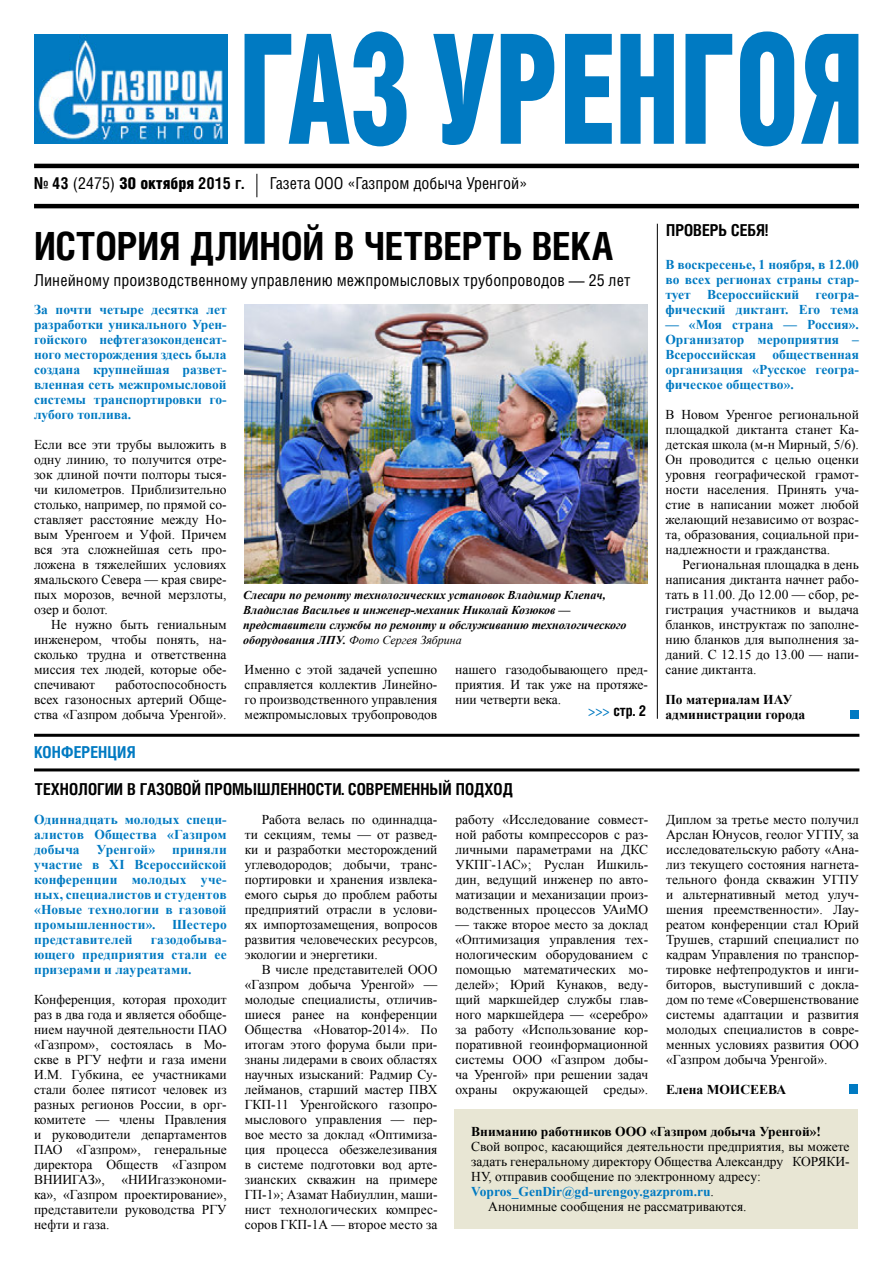
<style>
.page{position:relative;width:893px;height:1263px;background:#fff}
.page>*{position:absolute;margin:0;border:0;box-sizing:border-box;transform-origin:0 0}
.t1{font:900 153px "Helios Cond";color:#007ac2;scale:.76 1}
.t2{font:700 39px "Helios Cond";letter-spacing:-.005em;color:#000}
.t3{font:16.5px "Helios Cond";letter-spacing:.005em;color:#000}
.t4{font:700 16.5px "Helios Cond";color:#000}
.t5{font:700 16.5px "Helios Cond";color:#000}
.t6{font:700 16.5px "Helios Cond";letter-spacing:.005em;color:#007ac2}
.t7{font:700 15px "Helios Cond";color:#000}
.t8{font:13.5px/15px "Times New Roman";color:#000;text-align:justify}
.t9{font:700 13.5px/15px "Times New Roman";color:#007ac2;text-align:justify}
.t10{font:700 13.5px/15px "Times New Roman";color:#000}
.t11{font:italic 700 12px/15px "Times New Roman";color:#000}
.s1{font-weight:400}
.s2{font-weight:900}
.s3{font-weight:400;color:#007ac2}
.s4{font-weight:400;color:#000}
</style>
<div class="page">
<div style="left:850px;top:710px;width:9px;height:9px;background:#007ac2"></div>
<div style="left:849px;top:1084px;width:9px;height:10px;background:#007ac2"></div>
<div style="left:454px;top:1110px;width:404px;height:119px;background:#e8e6d4"></div>
<hr style="left:34px;top:734px;width:825px;height:3px;background:#000">
<hr style="left:34px;top:768px;width:825px;height:3px;background:#000">
<hr style="left:657px;top:224px;width:1px;height:495px;background:#000">
<hr style="left:34px;top:164px;width:825px;height:4px;background:#000">
<hr style="left:34px;top:204px;width:825px;height:4px;background:#000">
<img style="left:34px;top:34px;width:193px;height:110px">
<svg style="left:256px;top:174px;width:1px;height:23px"></svg>
<img style="left:245px;top:305px;width:403px;height:278px">
<h1 class="t1" style="left:239px;top:2px;width:824px">ГАЗ УРЕНГОЯ</h1>
<p class="t5" style="left:34px;top:173px;width:212px">№ 43 <span class="s1">(2475)</span> <span class="s2">30 октября</span> 2015 г.</p>
<p class="t3" style="left:270px;top:173px;width:259px">Газета ООО «Газпром добыча Уренгой»</p>
<h2 class="t2" style="left:34px;top:224px;width:581px">ИСТОРИЯ ДЛИНОЙ В ЧЕТВЕРТЬ ВЕКА</h2>
<p class="t9" style="left:34px;top:301px;width:194px">За почти четыре десятка лет разработки уникального Урен&shy;гойского нефтегазоконденсат&shy;ного месторождения здесь была создана крупнейшая развет&shy;вленная сеть межпромысловой системы транспортировки го&shy;лубого топлива.</p>
<p class="t8" style="left:34px;top:436px;width:194px">Если все эти трубы выложить в одну линию, то получится отре&shy;зок длиной почти полторы тыся&shy;чи километров. Приблизительно столько, например, по прямой со&shy;ставляет расстояние между Но&shy;вым Уренгоем и Уфой. Причем вся эта сложнейшая сеть про&shy;ложена в тяжелейших условиях ямальского Севера — края свире&shy;пых морозов, вечной мерзлоты, озер и болот.</p>
<p class="t8" style="left:34px;top:616px;width:194px;text-indent:17px">Не нужно быть гениальным инженером, чтобы понять, на&shy;сколько трудна и ответственна миссия тех людей, которые обе&shy;спечивают</p>
<p class="t3" style="left:34px;top:270px;width:598px">Линейному производственному управлению межпромысловых трубопроводов — 25 лет</p>
<p class="t11" style="left:243px;top:587px;width:385px">Слесари по ремонту технологических установок Владимир Клепач, Владислав Васильев и инженер-механик Николай Козюков — представители службы по ремонту и обслуживанию технологического оборудования ЛПУ. <span class="s1">Фото Сергея Зябрина</span></p>
<p class="t8" style="left:245px;top:661px;width:194px">Именно с этой задачей успешно справляется коллектив Линейно&shy;го производственного управления межпромысловых трубопроводов</p>
<p class="t8" style="left:455px;top:661px;width:194px">нашего газодобывающего пред&shy;приятия. И так уже на протяже&shy;нии четверти века.</p>
<p class="t8" style="left:34px;top:676px;width:194px;text-indent:81px">работоспособность всех газоносных артерий Обще&shy;ства «Газпром добыча Уренгой».</p>
<p class="t7" style="left:588px;top:702px;width:60px"><span class="s3">&gt;&gt;&gt;</span> стр. 2</p>
<p class="t6" style="left:34px;top:743px;width:103px">КОНФЕРЕНЦИЯ</p>
<p class="t4" style="left:35px;top:780px;width:479px">ТЕХНОЛОГИИ В ГАЗОВОЙ ПРОМЫШЛЕННОСТИ. СОВРЕМЕННЫЙ ПОДХОД</p>
<p class="t4" style="left:666px;top:221px;width:104px">ПРОВЕРЬ СЕБЯ!</p>
<p class="t9" style="left:665px;top:256px;width:195px">В воскресенье, 1 ноября, в 12.00 во всех регионах страны стар&shy;тует Всероссийский геогра&shy;фический диктант. Его тема</p>
<p class="t9" style="left:665px;top:316px;width:195px">— «Моя страна — Россия».<br>Организатор мероприятия – Всероссийская общественная организация «Русское геогра&shy;фическое общество».</p>
<p class="t8" style="left:665px;top:406px;width:195px">В Новом Уренгое региональной площадкой диктанта станет Ка&shy;детская школа (м-н Мирный, 5/6).<br>Он проводится с целью оценки уровня географической грамот&shy;ности населения. Принять уча&shy;стие в написании может любой желающий независимо от возрас&shy;та, образования, социальной при&shy;надлежности и гражданства.</p>
<p class="t8" style="left:665px;top:556px;width:195px;text-indent:17px">Региональная площадка в день написания диктанта начнет рабо&shy;тать в 11.00. До 12.00 — сбор, ре&shy;гистрация участников и выдача бланков, инструктаж по заполне&shy;нию бланков для выполнения за&shy;даний. С 12.15 до 13.00 — напи&shy;сание диктанта.</p>
<p class="t10" style="left:665px;top:691px;width:141px">По материалам ИАУ администрации города</p>
<p class="t9" style="left:34px;top:811px;width:194px">Одиннадцать молодых специ&shy;алистов Общества «Газпром добыча Уренгой» приняли участие в XI Всероссийской конференции молодых уче&shy;ных, специалистов и студентов «Новые технологии в газовой промышленности». Шестеро представителей</p>
<p class="t9" style="left:34px;top:931px;width:194px;text-indent:117px">газодобыва&shy;ющего предприятия стали ее призерами и лауреатами.</p>
<p class="t8" style="left:34px;top:991px;width:194px">Конференция, которая проходит раз в два года и является обобще&shy;нием научной деятельности ПАО «Газпром», состоялась в Мо&shy;скве в РГУ нефти и газа имени И.М. Губкина, ее участниками стали более пятисот человек из разных регионов России, в орг&shy;комитете — члены Правления и руководители департаментов ПАО «Газпром», генеральные директора Обществ «Газпром ВНИИГАЗ», «НИИгазэкономи&shy;ка», «Газпром проектирование», представители руководства РГУ нефти и газа.</p>
<p class="t8" style="left:245px;top:811px;width:194px;text-indent:17px">Работа велась по одиннадца&shy;ти секциям, темы — от развед&shy;ки и разработки месторождений углеводородов; добычи, транс&shy;портировки и хранения извлека&shy;емого сырья до проблем работы предприятий отрасли в услови&shy;ях импортозамещения, вопросов развития человеческих ресурсов, экологии и энергетики.</p>
<p class="t8" style="left:245px;top:961px;width:194px;text-indent:17px">В числе представителей ООО «Газпром добыча Уренгой» — молодые специалисты, отличив&shy;шиеся ранее на конференции Общества «Новатор-2014». По итогам этого форума были при&shy;знаны лидерами в своих областях научных изысканий: Радмир Су&shy;лейманов, старший мастер ПВХ ГКП-11 Уренгойского газопро&shy;мыслового управления — пер&shy;вое место за доклад «Оптимиза&shy;ция процесса обезжелезивания в системе подготовки вод арте&shy;зианских скважин на примере ГП-1»; Азамат Набиуллин, маши&shy;нист технологических компрес&shy;соров ГКП-1А — второе место за</p>
<p class="t8" style="left:455px;top:811px;width:194px">работу «Исследование совмест&shy;ной работы компрессоров с раз&shy;личными параметрами на ДКС УКПГ-1АС»; Руслан Ишкиль&shy;дин, ведущий инженер по авто&shy;матизации и механизации произ&shy;водственных процессов УАиМО</p>
<p class="t8" style="left:455px;top:916px;width:194px">— также второе место за доклад «Оптимизация управления тех&shy;нологическим оборудованием с помощью математических мо&shy;делей»; Юрий Кунаков, веду&shy;щий маркшейдер службы глав&shy;ного маркшейдера — «серебро» за работу «Использование кор&shy;поративной геоинформационной системы ООО «Газпром добы&shy;ча Уренгой» при решении задач охраны окружающей среды».</p>
<p class="t8" style="left:666px;top:811px;width:194px">Диплом за третье место получил Арслан Юнусов, геолог УГПУ, за исследовательскую работу «Ана&shy;лиз текущего состояния нагнета&shy;тельного фонда скважин УГПУ и альтернативный метод улуч&shy;шения преемственности». Лау&shy;реатом конференции стал Юрий Трушев, старший специалист по кадрам Управления по транспор&shy;тировке нефтепродуктов и инги&shy;биторов, выступивший с докла&shy;дом по теме «Совершенствование системы адаптации и развития молодых специалистов в совре&shy;менных условиях развития ООО «Газпром добыча Уренгой».</p>
<p class="t10" style="left:666px;top:1081px;width:121px">Елена МОИСЕЕВА</p>
<p class="t10" style="left:471px;top:1124px;width:351px">Вниманию работников ООО «Газпром добыча Уренгой»!</p>
<p class="t8" style="left:471px;top:1139px;width:380px">Свой вопрос, касающийся деятельности предприятия, вы можете</p>
<p class="t8" style="left:471px;top:1154px;width:380px">задать генеральному директору Общества Александру КОРЯКИ-</p>
<p class="t8" style="left:471px;top:1169px;width:291px">НУ, отправив сообщение по электронному адресу:</p>
<p class="t9" style="left:471px;top:1184px;width:244px">Vopros_GenDir@gd-urengoy.gazprom.ru<span class="s4">.</span></p>
<p class="t8" style="left:488px;top:1199px;width:260px">Анонимные сообщения не рассматриваются.</p>
</div>
